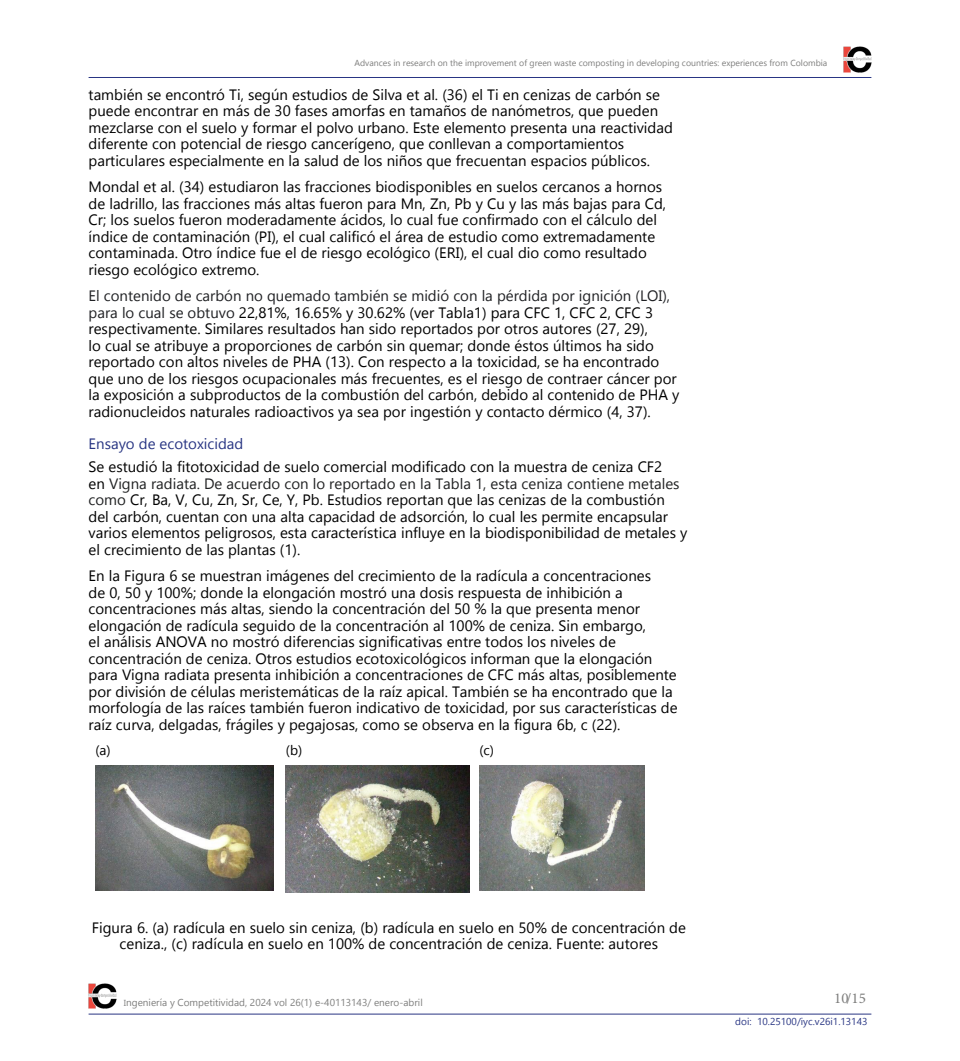
<style>
.page{position:relative;width:960px;height:1061px;background:#fff}
.page>*{position:absolute;margin:0;border:0;box-sizing:border-box;transform-origin:0 0}
.t1{font:15px/16.5px "Gadugi";color:#000}
.t2{font:15px "Gadugi";color:#283583}
.t3{font:15px "Minion Pro";color:#7e7e7d}
.t4{font:13.75px "Gadugi";color:#000}
.t5{font:10px "Gadugi";color:#7e7e7d}
.t6{font:10px "Gadugi";color:#283583}
.t7{font:8.75px "Gadugi";color:#7e7e7d}
.s1{color:#202124}
.s2{color:#202122}
.s3{font-size:8.75px}
</style>
<div class="page">
<hr style="left:89px;top:77px;width:782px;height:1px;background:#283583">
<hr style="left:89px;top:1014px;width:782px;height:1px;background:#283583">
<img style="left:89px;top:983px;width:28px;height:26px">
<img style="left:843px;top:47px;width:28px;height:25px">
<img style="left:95px;top:766px;width:178px;height:124px">
<img style="left:286px;top:766px;width:184px;height:126px">
<img style="left:479px;top:766px;width:166px;height:125px">
<p class="t7" style="left:354px;top:58px;width:474px">Advances in research on the improvement of green waste composting in developing countries: experiences from Colombia</p>
<p class="t1" style="left:89px;top:86px;width:586px">también se encontró Ti, según estudios de Silva et al. (36) el Ti en cenizas de carbón se puede encontrar en más de 30 fases amorfas en tamaños de nanómetros, que pueden mezclarse con el suelo y formar el polvo urbano. Este elemento presenta una reactividad diferente con potencial de riesgo cancerígeno, que conllevan a comportamientos particulares especialmente en la salud de los niños que frecuentan espacios públicos.</p>
<p class="t1" style="left:89px;top:178px;width:579px">Mondal et al. (34) estudiaron las fracciones biodisponibles en suelos cercanos a hornos de ladrillo, las fracciones más altas fueron para Mn, Zn, Pb y Cu y las más bajas para Cd, Cr; los suelos fueron moderadamente ácidos, lo cual fue confirmado con el cálculo del índice de contaminación (PI), el cual calificó el área de estudio como extremadamente contaminada. Otro índice fue el de riesgo ecológico (ERI), el cual dio como resultado riesgo ecológico extremo.</p>
<p class="t1" style="left:89px;top:287px;width:592px"><span class="s1">El contenido de carbón no quemado también se midió con la pérdida por ignición (LOI), para lo cual se obtuvo</span> 22,81%, 16.65% y 30.62% (ver Tabla1) para CFC 1, CFC 2, CFC 3 respectivamente. Similares resultados han sido reportados por otros autores (27, 29),<br>lo cual se atribuye a proporciones de carbón sin quemar; donde éstos últimos ha sido reportado con altos niveles de PHA (13). Con respecto a la toxicidad, se ha encontrado que uno de los riesgos ocupacionales más frecuentes, es el riesgo de contraer cáncer por la exposición a subproductos de la combustión del carbón, debido al contenido de PHA y radionucleidos naturales radioactivos ya sea por ingestión y contacto dérmico (4, 37).</p>
<p class="t2" style="left:89px;top:435px;width:156px">Ensayo de ecotoxicidad</p>
<p class="t1" style="left:89px;top:458px;width:600px">Se estudió la fitotoxicidad de suelo comercial modificado con la muestra de ceniza CF2<br>en <span class="s2">Vigna radiata. De acuerdo con lo reportado en la Tabla 1, esta ceniza contiene metales como</span> Cr, Ba, V, Cu, Zn, Sr, Ce, Y, Pb. Estudios reportan que las cenizas de la combustión del carbón, cuentan con una alta capacidad de adsorción, lo cual les permite encapsular varios elementos peligrosos, esta característica influye en la biodisponibilidad de metales y el crecimiento de las plantas (1).</p>
<p class="t1" style="left:89px;top:567px;width:591px">En la Figura 6 se muestran imágenes del crecimiento de la radícula a concentraciones<br>de 0, 50 y 100%; donde la elongación mostró una dosis respuesta de inhibición a concentraciones más altas, siendo la concentración del 50 % la que presenta menor elongación de radícula seguido de la concentración al 100% de ceniza. Sin embargo,<br>el análisis ANOVA no mostró diferencias significativas entre todos los niveles de concentración de ceniza. Otros estudios ecotoxicológicos informan que la elongación para Vigna radiata presenta inhibición a concentraciones de CFC más altas, posiblemente por división de células meristemáticas de la raíz apical. También se ha encontrado que la morfología de las raíces también fueron indicativo de toxicidad, por sus características de raíz curva, delgadas, frágiles y pegajosas, como se observa en la figura 6b, c (22).</p>
<p class="t4" style="left:95px;top:741px;width:17px">(a)</p>
<p class="t4" style="left:286px;top:741px;width:18px">(b)</p>
<p class="t4" style="left:479px;top:741px;width:16px">(c)</p>
<p class="t1" style="left:92px;top:919px;width:596px;text-align:center">Figura 6. (a) radícula en suelo sin ceniza, (b) radícula en suelo en 50% de concentración de ceniza., (c) radícula en suelo en 100% de concentración de ceniza. Fuente: autores</p>
<p class="t5" style="left:124px;top:996px;width:300px"><span class="s3">I</span>ngeniería y Competitividad, 2024 vol 26(1) e-40113143/ enero-abril</p>
<p class="t3" style="left:834px;top:988px;width:33px">10/15</p>
<p class="t6" style="left:735px;top:1016px;width:134px">doi: 10.25100/iyc.v26i1.13143</p>
</div>
